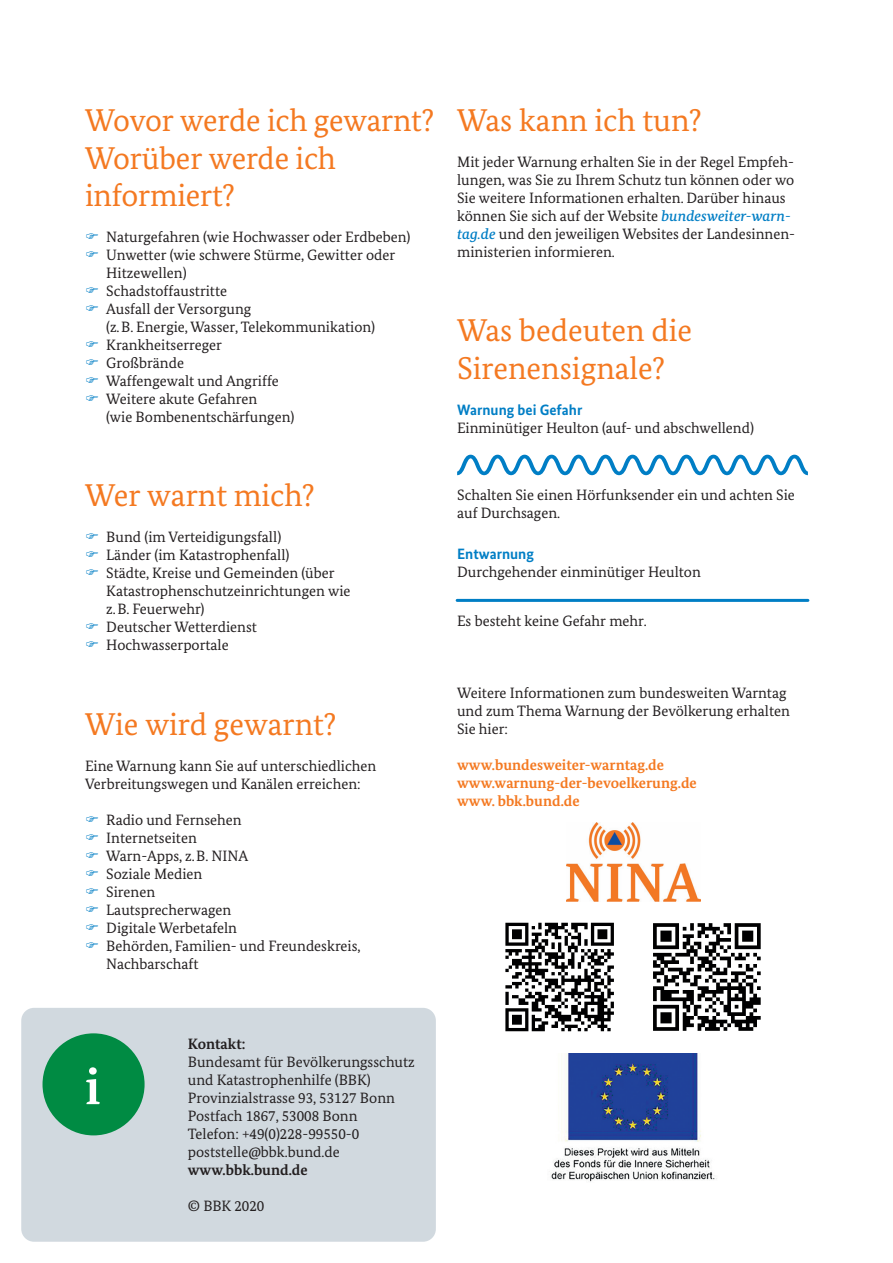
<style>
.page{position:relative;width:893px;height:1263px;background:#fff}
.page>*{position:absolute;margin:0;border:0;box-sizing:border-box;transform-origin:0 0}
.t1{font:700 51px "Bundes Serif";color:#fff}
.t2{font:31.5px/37.8px "Bundes Serif";letter-spacing:-.005em;color:#f47921}
.t3{font:15px/18px "Bundes Serif";color:#231f20}
.t4{font:700 15px/18px "Bundes Serif";color:#f47921}
.t5{font:700 15px "Bundes Sans";color:#007ec5}
.t6{font:700 15px "Bundes Serif";color:#231f20}
.s1{font-weight:500;font-style:italic;color:#007ec5}
</style>
<div class="page">
<div style="left:21px;top:1008px;width:415px;height:234px;background:#d1d9df;border-radius:13px"></div>
<div style="left:43px;top:1033px;width:102px;height:102px;background:#008b43;border-radius:50%"></div>
<svg style="left:457px;top:455px;width:351px;height:20px"></svg>
<hr style="left:457px;top:599px;width:351px;height:3px;background:#007ec5">
<img style="left:550px;top:1053px;width:167px;height:129px">
<img style="left:566px;top:822px;width:134px;height:79px">
<svg style="left:653px;top:923px;width:108px;height:108px"></svg>
<svg style="left:505px;top:923px;width:109px;height:108px"></svg>
<h2 class="t2" style="left:85px;top:101px;width:351px">Wovor werde ich gewarnt?<br>Worüber werde ich informiert?</h2>
<p class="t3" style="left:106px;top:228px;width:306px">Naturgefahren (wie Hochwasser oder Erdbeben)<br>Unwetter (wie schwere Stürme, Gewitter oder<br>Hitzewellen)<br>Schadstoffaustritte<br>Ausfall der Versorgung<br>(z.B. Energie, Wasser, Telekommunikation)<br>Krankheitserreger<br>Großbrände<br>Waffengewalt und Angriffe<br>Weitere akute Gefahren<br>(wie Bombenentschärfungen)</p>
<h2 class="t2" style="left:85px;top:476px;width:231px">Wer warnt mich?</h2>
<p class="t3" style="left:106px;top:528px;width:246px">Bund (im Verteidigungsfall)<br>Länder (im Katastrophenfall)<br>Städte, Kreise und Gemeinden (über<br>Katastrophenschutzeinrichtungen wie z.B. Feuerwehr)<br>Deutscher Wetterdienst<br>Hochwasserportale</p>
<h2 class="t2" style="left:85px;top:704px;width:253px">Wie wird gewarnt?</h2>
<p class="t3" style="left:85px;top:756px;width:293px">Eine Warnung kann Sie auf unterschiedlichen<br>Verbreitungswegen und Kanälen erreichen:</p>
<p class="t3" style="left:106px;top:810px;width:256px">Radio und Fernsehen<br>Internetseiten<br>Warn-Apps, z.B. NINA<br>Soziale Medien<br>Sirenen<br>Lautsprecherwagen<br>Digitale Werbetafeln<br>Behörden, Familien- und Freundeskreis,<br>Nachbarschaft</p>
<h2 class="t2" style="left:457px;top:101px;width:246px">Was kann ich tun?</h2>
<p class="t3" style="left:457px;top:152px;width:339px">Mit jeder Warnung erhalten Sie in der Regel Empfeh&shy;lungen, was Sie zu Ihrem Schutz tun können oder wo Sie weitere Informationen erhalten. Darüber hinaus können Sie sich auf der Website <span class="s1">bundesweiter-warn&shy;tag.de</span> und den jeweiligen Websites der Landesinnen&shy;ministerien informieren.</p>
<h2 class="t2" style="left:457px;top:311px;width:237px">Was bedeuten die<br>Sirenensignale?</h2>
<p class="t5" style="left:457px;top:401px;width:127px">Warnung bei Gefahr</p>
<p class="t3" style="left:457px;top:419px;width:298px">Einminütiger Heulton (auf- und abschwellend)</p>
<p class="t3" style="left:457px;top:485px;width:339px">Schalten Sie einen Hörfunksender ein und achten Sie auf Durchsagen.</p>
<p class="t5" style="left:457px;top:544px;width:78px">Entwarnung</p>
<p class="t3" style="left:457px;top:562px;width:245px">Durchgehender einminütiger Heulton</p>
<p class="t3" style="left:457px;top:612px;width:191px">Es besteht keine Gefahr mehr.</p>
<p class="t3" style="left:457px;top:684px;width:334px">Weitere Informationen zum bundesweiten Warntag und zum Thema Warnung der Bevölkerung erhalten<br>Sie hier:</p>
<p class="t4" style="left:457px;top:756px;width:241px">www.bundesweiter-warntag.de www.warnung-der-bevoelkerung.de www. bbk.bund.de</p>
<h1 class="t1" style="left:85px;top:1055px;width:17px">i</h1>
<p class="t6" style="left:188px;top:1034px;width:59px">Kontakt:</p>
<p class="t3" style="left:188px;top:1052px;width:229px">Bundesamt für Bevölkerungsschutz und Katastrophenhilfe (BBK)<br>Provinzialstrasse 93, 53127 Bonn<br>Postfach 1867, 53008 Bonn<br>Telefon: +49(0)228-99550-0 poststelle@bbk.bund.de</p>
<p class="t6" style="left:188px;top:1160px;width:121px">www.bbk.bund.de</p>
<p class="t3" style="left:188px;top:1196px;width:78px">© BBK 2020</p>
</div>
